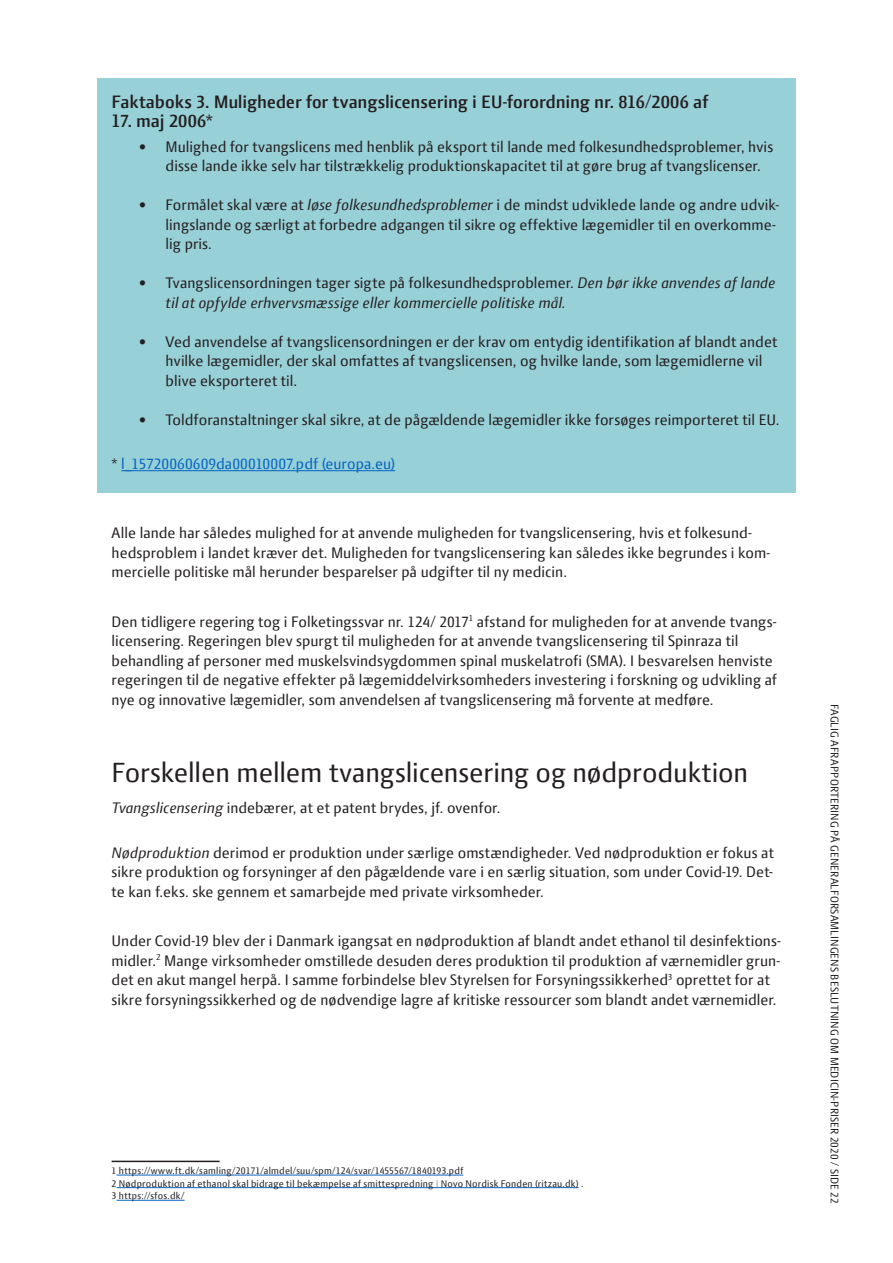
<style>
.page{position:relative;width:893px;height:1263px;background:#fff}
.page>*{position:absolute;margin:0;border:0;box-sizing:border-box;transform-origin:0 0}
.Heading_2{font:30px "Press Sans";letter-spacing:-.005em;color:#231f20}
.t1{font:600 19.5px "Press Sans";letter-spacing:-.01em;color:#231f20}
.t2{font:16.5px/19.5px "Press Sans";letter-spacing:.005em;color:#231f20}
.t3{font:italic 16.5px/19.5px "Press Sans";letter-spacing:.005em;color:#231f20}
.t4{font:16.5px "Press Sans";letter-spacing:.005em;color:#0563c1}
.t5{font:12px "Press Sans";letter-spacing:.01em;color:#231f20}
.t6{font:10.5px "Press Sans";letter-spacing:.02em;color:#231f20}
.s1{font-family:"Calibri"}
.s2{font-style:italic}
.s3{font-family:"Calibri";font-style:normal}
.s4{font-style:normal}
.s5{color:#231f20}
</style>
<div class="page">
<div style="left:97px;top:79px;width:699px;height:414px;background:#98d0d7"></div>
<hr style="left:121px;top:470px;width:274px;height:1px;background:#0563c1">
<hr style="left:112px;top:1161px;width:108px;height:1px;background:#231f20">
<hr style="left:117px;top:1175px;width:346px;height:1px;background:#0563c1">
<hr style="left:117px;top:1187px;width:462px;height:1px;background:#0563c1">
<hr style="left:117px;top:1200px;width:68px;height:1px;background:#0563c1">
<p class="t1" style="left:112px;top:92px;width:598px">Faktaboks 3. Muligheder for tvangslicensering i EU-forordning nr. 816/2006 af</p>
<p class="t1" style="left:112px;top:111px;width:103px">17. maj 2006*</p>
<p class="t2" style="left:166px;top:139px;width:609px;text-indent:-27px"><span class="s1">•</span> Mulighed for tvangslicens med henblik på eksport til lande med folkesundhedsproblemer, hvis disse lande ikke selv har tilstrækkelig produktionskapacitet til at gøre brug af tvangslicenser.</p>
<p class="t2" style="left:166px;top:197px;width:615px;text-indent:-27px"><span class="s1">•</span> Formålet skal være at <span class="s2">løse folkesundhedsproblemer</span> i de mindst udviklede lande og andre udvik&shy;lingslande og særligt at forbedre adgangen til sikre og effektive lægemidler til en overkomme&shy;lig pris.</p>
<p class="t3" style="left:166px;top:274px;width:611px;text-indent:-27px"><span class="s3">•</span> <span class="s4">Tvangslicensordningen tager sigte på folkesundhedsproblemer.</span> Den bør ikke anvendes af lande til at opfylde erhvervsmæssige eller kommercielle politiske mål.</p>
<p class="t2" style="left:166px;top:334px;width:613px;text-indent:-27px"><span class="s1">•</span> Ved anvendelse af tvangslicensordningen er der krav om entydig identifikation af blandt andet hvilke lægemidler, der skal omfattes af tvangslicensen, og hvilke lande, som lægemidlerne vil blive eksporteret til.</p>
<p class="t2" style="left:139px;top:412px;width:642px"><span class="s1">•</span> Toldforanstaltninger skal sikre, at de pågældende lægemidler ikke forsøges reimporteret til EU.</p>
<p class="t4" style="left:112px;top:455px;width:285px"><span class="s5">*</span> l_15720060609da00010007.pdf (europa.eu)</p>
<p class="t2" style="left:112px;top:525px;width:660px">Alle lande har således mulighed for at anvende muligheden for tvangslicensering, hvis et folkesund&shy;hedsproblem i landet kræver det. Muligheden for tvangslicensering kan således ikke begrundes i kom&shy;mercielle politiske mål herunder besparelser på udgifter til ny medicin.</p>
<p class="t2" style="left:112px;top:613px;width:667px">Den tidligere regering tog i Folketingssvar nr. 124/ 2017<sup>1</sup> afstand for muligheden for at anvende tvangs&shy;licensering. Regeringen blev spurgt til muligheden for at anvende tvangslicensering til Spinraza til behandling af personer med muskelsvindsygdommen spinal muskelatrofi (SMA). I besvarelsen henviste regeringen til de negative effekter på lægemiddelvirksomheders investering i forskning og udvikling af nye og innovative lægemidler, som anvendelsen af tvangslicensering må forvente at medføre.</p>
<p class="Heading_2" style="left:112px;top:757px;width:638px">Forskellen mellem tvangslicensering og nødproduktion</p>
<p class="t2" style="left:112px;top:800px;width:390px"><span class="s2">Tvangslicensering</span> indebærer, at et patent brydes, jf. ovenfor.</p>
<p class="t2" style="left:112px;top:844px;width:664px;text-align:justify"><span class="s2">Nødproduktion</span> derimod er produktion under særlige omstændigheder. Ved nødproduktion er fokus at sikre produktion og forsyninger af den pågældende vare i en særlig situation, som under Covid-19. Det&shy;te kan f.eks. ske gennem et samarbejde med private virksomheder.</p>
<p class="t2" style="left:112px;top:933px;width:671px">Under Covid-19 blev der i Danmark igangsat en nødproduktion af blandt andet ethanol til desinfektions&shy;midler.<sup>2</sup> Mange virksomheder omstillede desuden deres produktion til produktion af værnemidler grun&shy;det en akut mangel herpå. I samme forbindelse blev Styrelsen for Forsyningssikkerhed<sup>3</sup> oprettet for at sikre forsyningssikkerhed og de nødvendige lagre af kritiske ressourcer som blandt andet værnemidler.</p>
<p class="t6" style="left:112px;top:1165px;width:353px">1 https://www.ft.dk/samling/20171/almdel/suu/spm/124/svar/1455567/1840193.pdf</p>
<p class="t6" style="left:112px;top:1178px;width:473px">2 Nødproduktion af ethanol skal bidrage til bekæmpelse af smittespredning | Novo Nordisk Fonden (ritzau.dk) .</p>
<p class="t6" style="left:112px;top:1190px;width:74px">3 https://sfos.dk/</p>
<p class="t5" style="left:841px;top:704px;width:502px;rotate:90deg">FAGLIG AFRAPPORTERING PÅ GENERALFORSAMLINGENS BESLUTNING OM MEDICIN-PRISER 2020 / SIDE 22</p>
</div>
